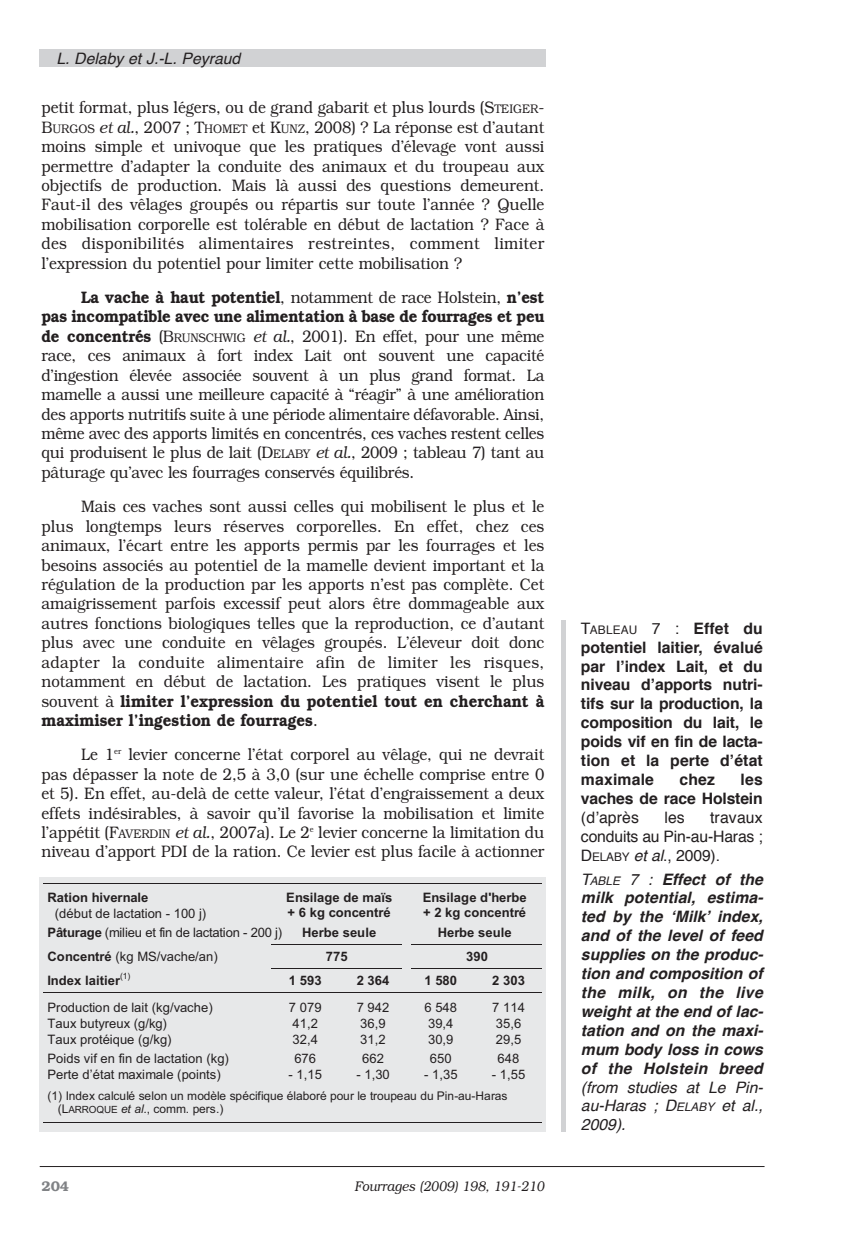
<style>
.page{position:relative;width:844px;height:1241px;background:#fff}
.page>*{position:absolute;margin:0;border:0;box-sizing:border-box;transform-origin:0 0}
.t1{font:300 16.62px/19.4px "Bookman";color:#231f20;text-align:justify;scale:.9 1}
.t2{font:italic 700 15.75px/18.9px "Helvetica";color:#231f20;text-align:justify}
.t3{font:700 15.75px/18.9px "Helvetica";letter-spacing:-.01em;color:#231f20;text-align:justify}
.t4{font:italic 15.75px/18.9px "Helvetica";color:#231f20;text-align:justify}
.t5{font:15.75px/18.9px "Helvetica";letter-spacing:-.01em;color:#231f20;text-align:justify}
.t6{font:italic 300 14px "Bookman";color:#231f20;scale:.9 1}
.t7{font:600 14px "Bookman";color:#808285}
.t8{font:12.95px "Arial";letter-spacing:.005em;color:#231f20}
.t9{font:700 12.95px/15px "Arial";color:#231f20}
.t10{font:12.95px "Arial";letter-spacing:-.015em;color:#231f20}
.t11{font:11.9px/13.5px "Arial";letter-spacing:.005em;color:#231f20}
.t12{font:8.58px "Arial";color:#231f20}
.s1{font-size:12.42px}
.s2{font-style:italic}
.s3{font-weight:600}
.s4{font-weight:700}
.s5{font-size:9.97px}
.s6{font-weight:400}
.s7{font-weight:400;font-size:11.9px}
.s8{font-size:11.9px}
</style>
<div class="page">
<div style="left:40px;top:50px;width:506px;height:17px;background:#d1d2d4"></div>
<hr style="left:40px;top:1165px;width:724px;height:1px;background:#231f20">
<div style="left:40px;top:876px;width:506px;height:255px;background:#e7e8e9"></div>
<hr style="left:43px;top:883px;width:228px;height:1px;background:#231f20">
<hr style="left:271px;top:883px;width:135px;height:1px;background:#231f20">
<hr style="left:407px;top:883px;width:135px;height:1px;background:#231f20">
<svg style="left:271px;top:944px;width:16px;height:1px"></svg>
<hr style="left:287px;top:944px;width:115px;height:1px;background:#231f20">
<hr style="left:411px;top:944px;width:131px;height:1px;background:#231f20">
<hr style="left:271px;top:968px;width:67px;height:1px;background:#231f20">
<hr style="left:339px;top:968px;width:63px;height:1px;background:#231f20">
<hr style="left:411px;top:968px;width:63px;height:1px;background:#231f20">
<hr style="left:474px;top:968px;width:68px;height:1px;background:#231f20">
<hr style="left:43px;top:992px;width:228px;height:1px;background:#231f20">
<hr style="left:271px;top:992px;width:67px;height:1px;background:#231f20">
<hr style="left:339px;top:992px;width:67px;height:1px;background:#231f20">
<hr style="left:407px;top:992px;width:67px;height:1px;background:#231f20">
<hr style="left:474px;top:992px;width:68px;height:1px;background:#231f20">
<hr style="left:43px;top:1122px;width:499px;height:1px;background:#231f20">
<div style="left:561px;top:620px;width:5px;height:511px;background:#d1d2d4"></div>
<p class="t4" style="left:56px;top:50px;width:187px">l. delaby et J.-l. Peyraud</p>
<p class="t1" style="left:41px;top:98px;width:560px">petit format, plus légers, ou de grand gabarit et plus lourds (S<span class="s1">TEIGER</span>-B<span class="s1">URGOS</span> <span class="s2">et al.</span>, 2007 ; T<span class="s1">HOMET</span> et K<span class="s1">UNZ</span>, 2008) ? La réponse est d’autant moins simple et univoque que les pratiques d’élevage vont aussi permettre d’adapter la conduite des animaux et du troupeau aux objectifs de production. Mais là aussi des questions demeurent.<br>Faut-il des vêlages groupés ou répartis sur toute l’année ? Quelle mobilisation corporelle est tolérable en début de lactation ? Face à des disponibilités alimentaires restreintes, comment limiter l’expression du potentiel pour limiter cette mobilisation ?</p>
<p class="t1" style="left:41px;top:287px;width:560px;text-indent:40px"><span class="s3">La vache à haut potentiel</span>, notamment de race Holstein, <span class="s3">n’est pas incompatible avec une alimentation à base de fourrages et peu de concentrés</span> (B<span class="s1">RUNSCHWIG</span> <span class="s2">et al.</span>, 2001). En effet, pour une même race, ces animaux à fort index Lait ont souvent une capacité d’ingestion élevée associée souvent à un plus grand format. La mamelle a aussi une meilleure capacité à “réagir” à une amélioration des apports nutritifs suite à une période alimentaire défavorable. Ainsi, même avec des apports limités en concentrés, ces vaches restent celles qui produisent le plus de lait (D<span class="s1">ELABY</span> <span class="s2">et al.</span>, 2009 ; tableau 7) tant au pâturage qu’avec les fourrages conservés équilibrés.</p>
<p class="t1" style="left:41px;top:496px;width:560px;text-indent:40px">Mais ces vaches sont aussi celles qui mobilisent le plus et le plus longtemps leurs réserves corporelles. En effet, chez ces animaux, l’écart entre les apports permis par les fourrages et les besoins associés au potentiel de la mamelle devient important et la régulation de la production par les apports n’est pas complète. Cet amaigrissement parfois excessif peut alors être dommageable aux autres fonctions biologiques telles que la reproduction, ce d’autant plus avec une conduite en vêlages groupés. L’éleveur doit donc adapter la conduite alimentaire afin de limiter les risques, notamment en début de lactation. Les pratiques visent le plus souvent à <span class="s3">limiter l’expression du potentiel tout en cherchant à maximiser l’ingestion de fourrages</span>.</p>
<p class="t1" style="left:41px;top:744px;width:560px;text-indent:40px">Le 1<sup>er</sup> levier concerne l’état corporel au vêlage, qui ne devrait pas dépasser la note de 2,5 à 3,0 (sur une échelle comprise entre 0 et 5). En effet, au-delà de cette valeur, l’état d’engraissement a deux effets indésirables, à savoir qu’il favorise la mobilisation et limite l’appétit (F<span class="s1">AVERDIN</span> <span class="s2">et al.</span>, 2007a). Le 2<sup>e</sup> levier concerne la limitation du niveau d’apport PDI de la ration. Ce levier est plus facile à actionner</p>
<p class="t9" style="left:48px;top:890px;width:102px">Ration hivernale</p>
<p class="t8" style="left:55px;top:904px;width:153px">(début de lactation - 100 j)</p>
<p class="t9" style="left:286px;top:890px;width:107px">Ensilage de maïs + 6 kg concentré</p>
<p class="t9" style="left:423px;top:890px;width:105px">Ensilage d'herbe + 2 kg concentré</p>
<p class="t10" style="left:48px;top:923px;width:236px"><span class="s4">Pâturage</span> (milieu et fin de lactation - 200 j)</p>
<p class="t9" style="left:302px;top:924px;width:75px">Herbe seule</p>
<p class="t9" style="left:437px;top:924px;width:75px">Herbe seule</p>
<p class="t8" style="left:48px;top:947px;width:172px"><span class="s4">Concentré</span> (kg MS/vache/an)</p>
<p class="t9" style="left:326px;top:949px;width:23px">775</p>
<p class="t9" style="left:466px;top:949px;width:23px">390</p>
<p class="t9" style="left:48px;top:973px;width:74px">Index laitier</p>
<p class="t12" style="left:120px;top:970px;width:12px">(1)</p>
<p class="t9" style="left:289px;top:973px;width:34px">1 593</p>
<p class="t9" style="left:356px;top:973px;width:34px">2 364</p>
<p class="t9" style="left:424px;top:973px;width:34px">1 580</p>
<p class="t9" style="left:492px;top:973px;width:34px">2 303</p>
<p class="t8" style="left:48px;top:998px;width:167px">Production de lait (kg/vache)</p>
<p class="t8" style="left:289px;top:998px;width:34px">7 079</p>
<p class="t8" style="left:356px;top:998px;width:34px">7 942</p>
<p class="t8" style="left:424px;top:998px;width:34px">6 548</p>
<p class="t8" style="left:492px;top:998px;width:34px">7 114</p>
<p class="t8" style="left:48px;top:1014px;width:121px">Taux butyreux (g/kg)</p>
<p class="t8" style="left:292px;top:1014px;width:27px">41,2</p>
<p class="t8" style="left:360px;top:1014px;width:27px">36,9</p>
<p class="t8" style="left:428px;top:1014px;width:27px">39,4</p>
<p class="t8" style="left:495px;top:1014px;width:27px">35,6</p>
<p class="t8" style="left:48px;top:1030px;width:125px">Taux protéique (g/kg)</p>
<p class="t8" style="left:292px;top:1030px;width:27px">32,4</p>
<p class="t8" style="left:360px;top:1030px;width:27px">31,2</p>
<p class="t8" style="left:428px;top:1030px;width:27px">30,9</p>
<p class="t8" style="left:495px;top:1030px;width:27px">29,5</p>
<p class="t8" style="left:48px;top:1050px;width:183px">Poids vif en fin de lactation (kg)</p>
<p class="t8" style="left:294px;top:1050px;width:23px">676</p>
<p class="t8" style="left:362px;top:1050px;width:23px">662</p>
<p class="t8" style="left:430px;top:1050px;width:23px">650</p>
<p class="t8" style="left:497px;top:1050px;width:23px">648</p>
<p class="t8" style="left:48px;top:1065px;width:175px">Perte d’état maximale (points)</p>
<p class="t8" style="left:288px;top:1065px;width:35px">- 1,15</p>
<p class="t8" style="left:356px;top:1065px;width:35px">- 1,30</p>
<p class="t8" style="left:424px;top:1065px;width:35px">- 1,35</p>
<p class="t8" style="left:492px;top:1065px;width:35px">- 1,55</p>
<p class="t11" style="left:58px;top:1088px;width:451px;text-indent:-10px">(1) Index calculé selon un modèle spécifique élaboré pour le troupeau du Pin-au-Haras (L<span class="s5">ARROQUE</span> <span class="s2">et al.</span>, comm. pers.)</p>
<p class="t7" style="left:41px;top:1177px;width:29px">204</p>
<p class="t6" style="left:354px;top:1177px;width:212px">Fourrages (2009) 198, 191-210</p>
<p class="t3" style="left:581px;top:620px;width:183px"><span class="s6">T</span><span class="s7">ABLeAU</span> <span class="s6">7 :</span> Effet du potentiel laitier, évalué par l’index Lait, et du niveau d’apports nutri&shy;tifs sur la production, la composition du lait, le poids vif en fin de lacta&shy;tion et la perte d’état maximale</p>
<p class="t3" style="left:581px;top:771px;width:183px;text-align:right">les<br>vaches de race Holstein</p>
<p class="t5" style="left:581px;top:809px;width:60px">(d’après</p>
<p class="t5" style="left:664px;top:809px;width:22px">les</p>
<p class="t3" style="left:679px;top:771px;width:37px">chez</p>
<p class="t5" style="left:581px;top:809px;width:183px;text-indent:129px">travaux conduits au Pin-au-Haras ; D<span class="s8">eLABy</span> <span class="s2">et al</span>., 2009).</p>
<p class="t2" style="left:581px;top:870px;width:183px"><span class="s6">t</span><span class="s7">able</span> <span class="s6">7 :</span> Effect of the milk potential, estima&shy;ted by the ‘Milk’ index, and of the level of feed supplies on the produc&shy;tion and composition of the milk, on the live weight at the end of lac&shy;tation and on the maxi&shy;mum body loss in cows of the Holstein breed</p>
<p class="t4" style="left:581px;top:1078px;width:183px">(from studies at le Pin&shy;au-Haras ; d<span class="s8">elaby</span> et al., 2009).</p>
</div>
